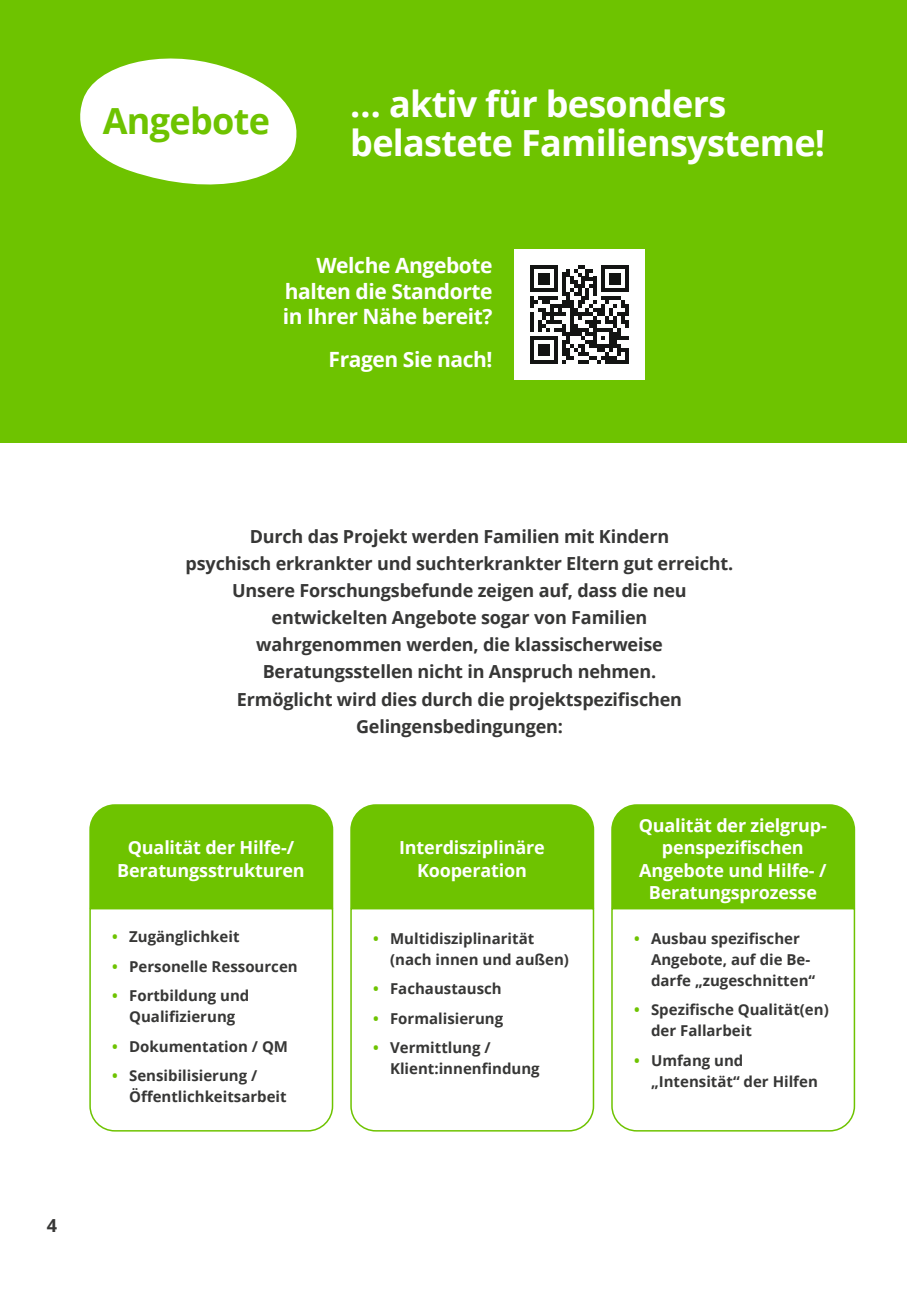
<style>
.page{position:relative;width:919px;height:1289px;background:#fff}
.page>*{position:absolute;margin:0;border:0;box-sizing:border-box;transform-origin:0 0}
.t1{font:700 36px/39px "Open Sans";letter-spacing:-.02em;color:#fff}
.t2{font:700 36px "Open Sans";letter-spacing:-.02em;color:#6ec300}
.t3{font:700 21px/25.5px "Open Sans";letter-spacing:-.02em;color:#fff;text-align:justify}
.t4{font:700 18px/27px "Open Sans";letter-spacing:-.01em;color:#373736;text-align:center}
.t5{font:700 18px/22.5px "Open Sans";letter-spacing:-.01em;color:#fff;text-align:center}
.t6{font:700 15px/21px "Open Sans";color:#373736}
.s1{color:#6ec300}
</style>
<div class="page">
<div style="left:0;top:0;width:906px;height:442px;background:#6ec300"></div>
<svg style="left:80px;top:58px;width:217px;height:127px"></svg>
<svg style="left:89px;top:907px;width:245px;height:225px"></svg>
<svg style="left:350px;top:907px;width:245px;height:225px"></svg>
<svg style="left:611px;top:908px;width:244px;height:224px"></svg>
<div style="left:89px;top:804px;width:244px;height:104px;background:#6ec300"></div>
<div style="left:350px;top:804px;width:244px;height:104px;background:#6ec300"></div>
<div style="left:611px;top:804px;width:244px;height:104px;background:#6ec300"></div>
<div style="left:514px;top:249px;width:130px;height:130px;background:#fff"></div>
<svg style="left:530px;top:265px;width:99px;height:98px"></svg>
<h1 class="t2" style="left:103px;top:96px;width:169px">Angebote</h1>
<h1 class="t1" style="left:350px;top:83px;width:476px">… aktiv für besonders belastete Familiensysteme!</h1>
<h2 class="t3" style="left:283px;top:252px;width:211px;text-indent:33px">Welche Angebote halten die Standorte in Ihrer Nähe bereit?</h2>
<h2 class="t3" style="left:328px;top:346px;width:165px">Fragen Sie nach!</h2>
<p class="t4" style="left:47px;top:1211px;width:12px">4</p>
<p class="t4" style="left:186px;top:523px;width:549px">Durch das Projekt werden Familien mit Kindern<br>psychisch erkrankter und suchterkrankter Eltern gut erreicht.<br>Unsere Forschungsbefunde zeigen auf, dass die neu entwickelten Angebote sogar von Familien<br>wahrgenommen werden, die klassischerweise Beratungsstellen nicht in Anspruch nehmen.<br>Ermöglicht wird dies durch die projektspezifischen Gelingensbedingungen:</p>
<p class="t5" style="left:117px;top:835px;width:189px">Qualität der Hilfe-/<br>Beratungsstrukturen</p>
<p class="t5" style="left:399px;top:835px;width:147px">Interdisziplinäre<br>Kooperation</p>
<p class="t6" style="left:112px;top:925px;width:129px"><span class="s1">•</span> Zugänglichkeit</p>
<p class="t6" style="left:112px;top:955px;width:187px"><span class="s1">•</span> Personelle Ressourcen</p>
<p class="t6" style="left:112px;top:984px;width:139px;text-align:center"><span class="s1">•</span> Fortbildung und<br>Qualifizierung</p>
<p class="t6" style="left:112px;top:1035px;width:177px"><span class="s1">•</span> Dokumentation / QM</p>
<p class="t6" style="left:129px;top:1064px;width:159px;text-indent:-17px"><span class="s1">•</span> Sensibilisierung /<br>Öffentlichkeitsarbeit</p>
<p class="t6" style="left:390px;top:927px;width:180px;text-indent:-17px"><span class="s1">•</span> Multidisziplinarität (nach innen und außen)</p>
<p class="t6" style="left:373px;top:977px;width:130px"><span class="s1">•</span> Fachaustausch</p>
<p class="t6" style="left:373px;top:1007px;width:132px"><span class="s1">•</span> Formalisierung</p>
<p class="t6" style="left:390px;top:1036px;width:151px;text-indent:-17px"><span class="s1">•</span> Vermittlung /<br>Klient:innenfindung</p>
<p class="t5" style="left:638px;top:813px;width:190px">Qualität der zielgrup&shy;penspezifischen<br>Angebote und Hilfe- /<br>Beratungsprozesse</p>
<p class="t6" style="left:651px;top:927px;width:166px;text-indent:-17px"><span class="s1">•</span> Ausbau spezifischer<br>Angebote, auf die Be&shy;darfe „zugeschnitten“</p>
<p class="t6" style="left:651px;top:998px;width:179px;text-indent:-17px"><span class="s1">•</span> Spezifische Qualität(en) der Fallarbeit</p>
<p class="t6" style="left:651px;top:1049px;width:168px;text-indent:-17px"><span class="s1">•</span> Umfang und „Intensität“ der Hilfen</p>
</div>
